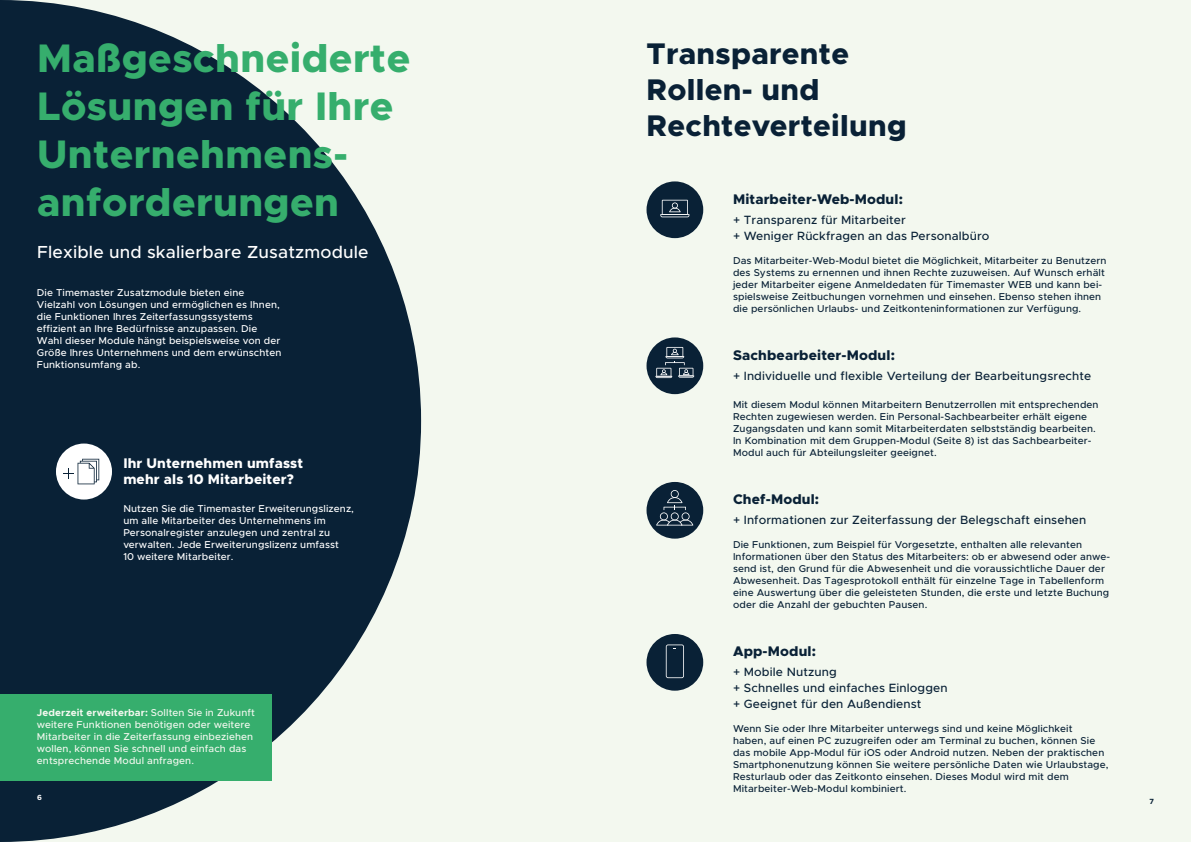
<style>
.page{position:relative;width:1191px;height:842px;background:#f3f8ef}
.page>*{position:absolute;margin:0;border:0;box-sizing:border-box;transform-origin:0 0}
.t1{font:800 40px/48px "Metropolis";letter-spacing:.01em;color:#36ae6d}
.t2{font:800 30px/36px "Metropolis";letter-spacing:.01em;color:#092136}
.t3{font:500 17.5px "Metropolis";letter-spacing:.01em;color:#fff}
.t4{font:800 14px "Metropolis";letter-spacing:.01em;color:#092136}
.t5{font:800 14px/16px "Metropolis";letter-spacing:.01em;color:#fff}
.t6{font:500 12px/16px "Metropolis";letter-spacing:.01em;color:#092136}
.t7{font:500 10px/12px "Metropolis";letter-spacing:.01em;color:#092136}
.t8{font:500 10px/12px "Metropolis";letter-spacing:.01em;color:#fff}
.t9{font:500 10px/12px "Metropolis";letter-spacing:.01em;color:#f3f8ef}
.t10{font:700 7.5px "Metropolis";color:#092136}
.t11{font:700 7.5px "Metropolis";color:#fff}
.s1{font-weight:700}
</style>
<div class="page">
<svg style="left:0;top:0;width:421px;height:842px;fill:#092136"></svg>
<div style="left:0;top:694px;width:271px;height:86px;background:#36ae6d"></div>
<div style="left:646px;top:181px;width:57px;height:57px;background:#092136;border-radius:50%"></div>
<svg style="left:660px;top:200px;width:29px;height:17px"></svg>
<div style="left:646px;top:337px;width:57px;height:57px;background:#092136;border-radius:50%"></div>
<svg style="left:655px;top:347px;width:39px;height:31px"></svg>
<div style="left:646px;top:482px;width:57px;height:57px;background:#092136;border-radius:50%"></div>
<svg style="left:656px;top:490px;width:37px;height:35px"></svg>
<div style="left:646px;top:634px;width:57px;height:57px;background:#092136;border-radius:50%"></div>
<svg style="left:666px;top:644px;width:18px;height:34px"></svg>
<div style="left:56px;top:443px;width:56px;height:56px;background:#fff;border-radius:50%"></div>
<svg style="left:63px;top:459px;width:36px;height:25px"></svg>
<h1 class="t1" style="left:37px;top:34px;width:375px">Maßgeschneiderte<br>Lösungen für Ihre<br>Unternehmens&shy;anforderungen</h1>
<h3 class="t3" style="left:37px;top:243px;width:333px">Flexible und skalierbare Zusatzmodule</h3>
<p class="t8" style="left:37px;top:287px;width:246px">Die Timemaster Zusatzmodule bieten eine Vielzahl von Lösungen und ermöglichen es Ihnen, die Funktionen Ihres Zeiterfassungssystems effizient an Ihre Bedürfnisse anzupassen. Die Wahl dieser Module hängt beispielsweise von der Größe Ihres Unternehmens und dem erwünschten Funktionsumfang ab.</p>
<h3 class="t5" style="left:123px;top:455px;width:181px">Ihr Unternehmen umfasst mehr als 10 Mitarbeiter?</h3>
<p class="t8" style="left:123px;top:503px;width:232px">Nutzen Sie die Timemaster Erweiterungslizenz, um alle Mitarbeiter des Unternehmens im Personalregister anzulegen und zentral zu verwalten. Jede Erweiterungslizenz umfasst<br>10 weitere Mitarbeiter.</p>
<p class="t9" style="left:37px;top:707px;width:220px"><span class="s1">Jederzeit erweiterbar:</span> Sollten Sie in Zukunft weitere Funktionen benötigen oder weitere Mitarbeiter in die Zeiterfassung einbeziehen wollen, können Sie schnell und einfach das entsprechende Modul anfragen .</p>
<p class="t11" style="left:37px;top:794px;width:6px">6</p>
<h2 class="t2" style="left:646px;top:35px;width:261px">Transparente<br>Rollen- und<br>Rechteverteilung</h2>
<h3 class="t4" style="left:733px;top:191px;width:171px">Mitarbeiter-Web-Modul:</h3>
<p class="t6" style="left:733px;top:212px;width:258px">+ Transparenz für Mitarbeiter<br>+ Weniger Rückfragen an das Personalbüro</p>
<p class="t7" style="left:733px;top:255px;width:375px">Das Mitarbeiter-Web-Modul bietet die Möglichkeit, Mitarbeiter zu Benutzern des Systems zu ernennen und ihnen Rechte zuzuweisen. Auf Wunsch erhält jeder Mitarbeiter eigene Anmeldedaten für Timemaster WEB und kann bei&shy;spielsweise Zeitbuchungen vornehmen und einsehen. Ebenso stehen ihnen die persönlichen Urlaubs- und Zeitkonteninformationen zur Verfügung.</p>
<h3 class="t4" style="left:733px;top:347px;width:163px">Sachbearbeiter-Modul:</h3>
<p class="t6" style="left:733px;top:368px;width:360px">+ Individuelle und flexible Verteilung der Bearbeitungsrechte</p>
<p class="t7" style="left:733px;top:399px;width:367px">Mit diesem Modul können Mitarbeitern Benutzerrollen mit entsprechenden Rechten zugewiesen werden. Ein Personal-Sachbearbeiter erhält eigene Zugangsdaten und kann somit Mitarbeiterdaten selbstständig bearbeiten.<br>In Kombination mit dem Gruppen-Modul (Seite 8) ist das Sachbearbeiter-Modul auch für Abteilungsleiter geeignet.</p>
<h3 class="t4" style="left:733px;top:491px;width:88px">Chef-Modul:</h3>
<p class="t6" style="left:733px;top:512px;width:355px">+ Informationen zur Zeiterfassung der Belegschaft einsehen</p>
<p class="t7" style="left:733px;top:539px;width:378px">Die Funktionen, zum Beispiel für Vorgesetzte, enthalten alle relevanten Informationen über den Status des Mitarbeiters: ob er abwesend oder anwe&shy;send ist, den Grund für die Abwesenheit und die voraussichtliche Dauer der Abwesenheit. Das Tagesprotokoll enthält für einzelne Tage in Tabellenform eine Auswertung über die geleisteten Stunden, die erste und letzte Buchung oder die Anzahl der gebuchten Pausen.</p>
<h3 class="t4" style="left:733px;top:643px;width:84px">App-Modul:</h3>
<p class="t6" style="left:733px;top:664px;width:216px">+ Mobile Nutzung<br>+ Schnelles und einfaches Einloggen + Geeignet für den Außendienst</p>
<p class="t7" style="left:733px;top:723px;width:377px">Wenn Sie oder Ihre Mitarbeiter unterwegs sind und keine Möglichkeit<br>haben, auf einen PC zuzugreifen oder am Terminal zu buchen, können Sie das mobile App-Modul für iOS oder Android nutzen. Neben der praktischen Smartphonenutzung können Sie weitere persönliche Daten wie Urlaubstage, Resturlaub oder das Zeitkonto einsehen. Dieses Modul wird mit dem Mitarbeiter-Web-Modul kombiniert.</p>
<p class="t10" style="left:1149px;top:798px;width:6px">7</p>
</div>
